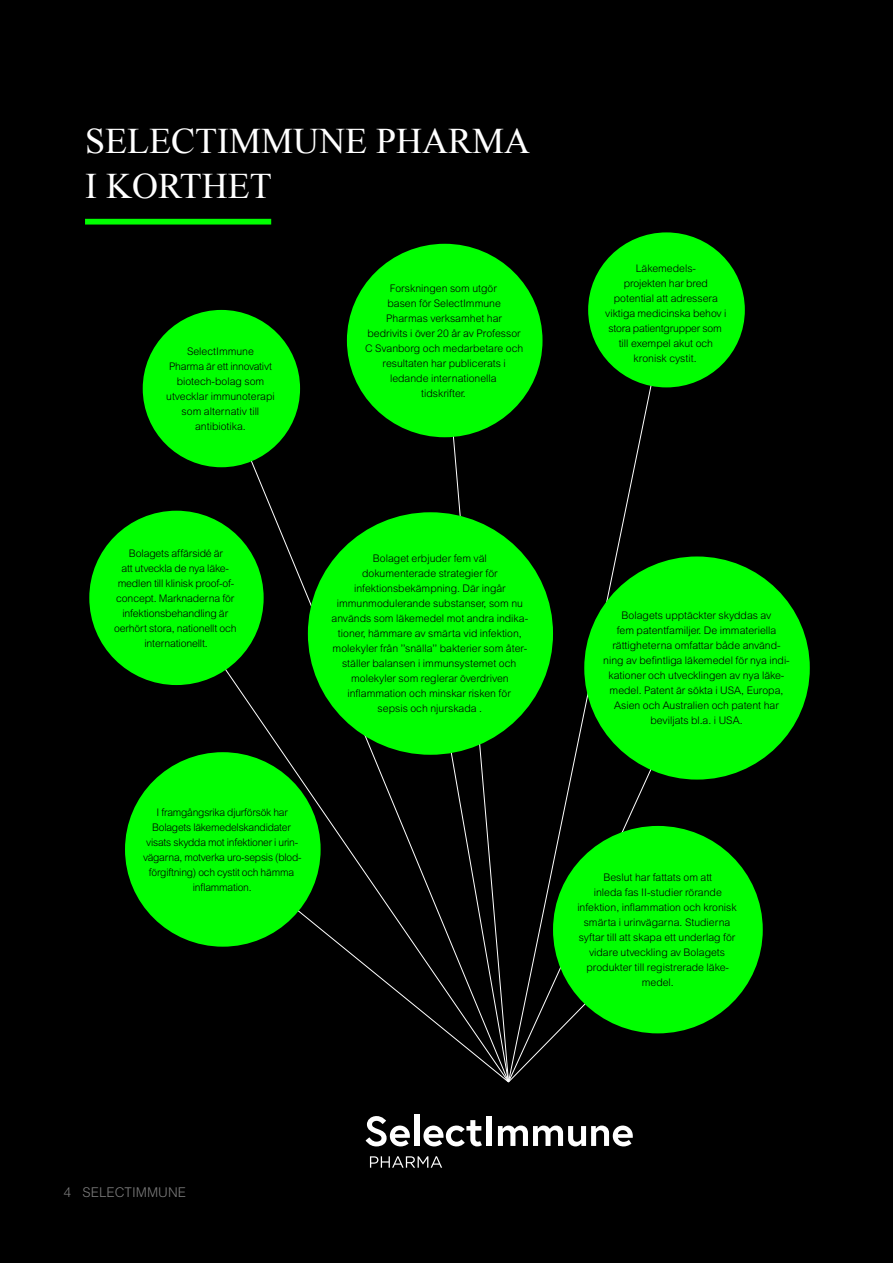
<style>
.page{position:relative;width:893px;height:1263px;background:#000}
.page>*{position:absolute;margin:0;border:0;box-sizing:border-box;transform-origin:0 0}
.t1{font:36px/45px "Times New Roman";color:#fff}
.t2{font:300 13.5px "Arial MT Std";color:#7c7c7c}
.t3{font:300 10.5px/15px "Arial MT Std";color:#000;text-align:center}
.t4{font:300 10.5px/15px "Arial MT Std";letter-spacing:-.02em;color:#000;text-align:center}
</style>
<div class="page">
<div style="left:85px;top:219px;width:186px;height:6px;background:#0f0"></div>
<svg style="left:366px;top:1116px;width:44px;height:30px"></svg>
<div style="left:414px;top:1114px;width:5px;height:32px;background:#fff"></div>
<svg style="left:423px;top:1120px;width:59px;height:26px"></svg>
<div style="left:487px;top:1116px;width:5px;height:30px;background:#fff"></div>
<svg style="left:498px;top:1125px;width:135px;height:21px"></svg>
<svg style="left:370px;top:1156px;width:72px;height:12px"></svg>
<svg style="left:220px;top:388px;width:224px;height:630px"></svg>
<svg style="left:444px;top:414px;width:64px;height:123px"></svg>
<svg style="left:429px;top:730px;width:79px;height:352px"></svg>
<svg style="left:508px;top:309px;width:159px;height:774px"></svg>
<div style="left:143px;top:310px;width:157px;height:157px;background:#0f0;border-radius:50%"></div>
<div style="left:89px;top:511px;width:175px;height:174px;background:#0f0;border-radius:50%"></div>
<div style="left:347px;top:244px;width:195px;height:193px;background:#0f0;border-radius:50%"></div>
<div style="left:588px;top:232px;width:157px;height:155px;background:#0f0;border-radius:50%"></div>
<div style="left:553px;top:826px;width:210px;height:207px;background:#0f0;border-radius:50%"></div>
<div style="left:308px;top:512px;width:245px;height:243px;background:#0f0;border-radius:50%"></div>
<div style="left:125px;top:752px;width:196px;height:195px;background:#0f0;border-radius:50%"></div>
<div style="left:584px;top:556px;width:226px;height:223px;background:#0f0;border-radius:50%"></div>
<h1 class="t1" style="left:85px;top:117px;width:446px">SELECTIMMUNE PHARMA<br>I KORTHET</h1>
<p class="t3" style="left:166px;top:344px;width:110px">SelectImmune<br>Pharma är ett innovativt biotech-bolag som utvecklar immunoterapi som alternativ till antibiotika.</p>
<p class="t3" style="left:365px;top:281px;width:160px">Forskningen som utgör<br>basen för SelectImmune<br>Pharmas verksamhet har bedrivits i över 20 år av Professor<br>C Svanborg och medarbetare och resultaten har publicerats i ledande internationella<br>tidskrifter.</p>
<p class="t3" style="left:114px;top:545px;width:124px">Bolagets affärsidé är<br>att utveckla de nya läke&shy;medlen till klinisk proof-of&shy;concept. Marknaderna för infektionsbehandling är oerhört stora, nationellt och internationellt.</p>
<p class="t3" style="left:332px;top:551px;width:198px">Bolaget erbjuder fem väl<br>dokumenterade strategier för infektionsbekämpning. Där ingår immunmodulerande substanser, som nu används som läkemedel mot andra indika&shy;tioner, hämmare av smärta vid infektion, molekyler från ’’snälla’’ bakterier som åter&shy;ställer balansen i immunsystemet och molekyler som reglerar överdriven inflammation och minskar risken för<br>sepsis och njurskada .</p>
<p class="t4" style="left:143px;top:804px;width:160px">I framgångsrika djurförsök har<br>Bolagets läkemedelskandidater visats skydda mot infektioner i urin&shy;vägarna, motverka uro-sepsis (blod&shy;förgiftning) och cystit och hämma inflammation.</p>
<p class="t3" style="left:605px;top:261px;width:123px">Läkemedels-<br>projekten har bred potential att adressera viktiga medicinska behov i stora patientgrupper som till exempel akut och kronisk cystit.</p>
<p class="t3" style="left:603px;top:608px;width:188px">Bolagets upptäckter skyddas av<br>fem patentfamiljer. De immateriella rättigheterna omfattar både använd&shy;ning av befintliga läkemedel för nya indi&shy;kationer och utvecklingen av nya läke&shy;medel. Patent är sökta i USA, Europa, Asien och Australien och patent har beviljats bl.a. i USA.</p>
<p class="t3" style="left:577px;top:870px;width:161px">Beslut har fattats om att<br>inleda fas II-studier rörande infektion, inflammation och kronisk smärta i urinvägarna. Studierna syftar till att skapa ett underlag för vidare utveckling av Bolagets produkter till registrerade läke&shy;medel.</p>
<p class="t2" style="left:64px;top:1185px;width:124px">4 SELECTIMMUNE</p>
</div>
